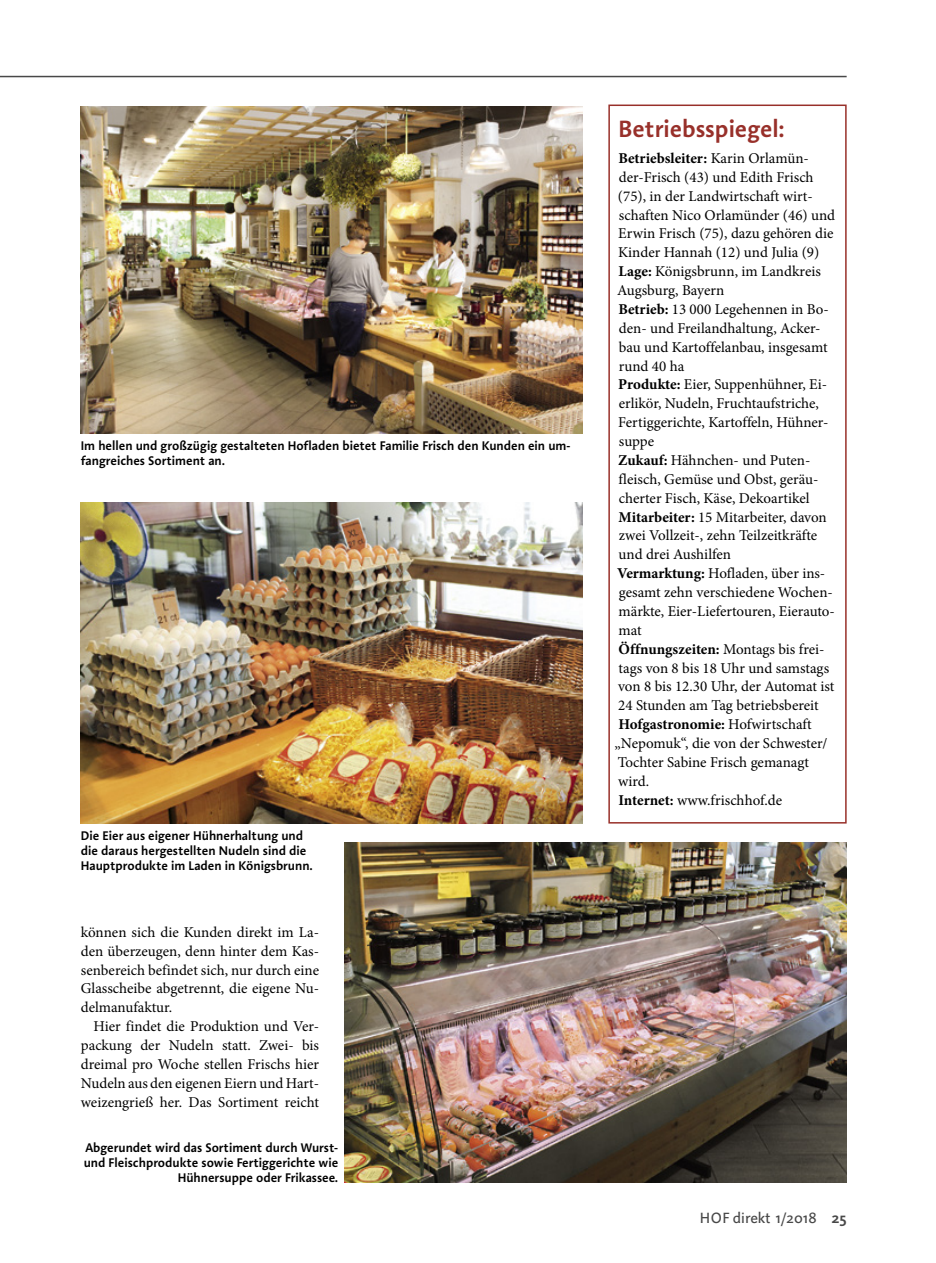
<style>
.page{position:relative;width:936px;height:1263px;background:#fff}
.page>*{position:absolute;margin:0;border:0;box-sizing:border-box;transform-origin:0 0}
.Kasten-Überschrift-1{font:600 24px "Aroma No 2 LT Pro";color:#98302a}
.Kasten_Fließtext{font:15px/18.9px "Minion Pro";color:#000}
.Fließtext_Block{font:15px/18.9px "Minion Pro";color:#000;text-align:justify}
.t1{font:15px "Projekt LT Pro";color:#484848}
.t2{font:700 15px "Projekt LT Pro";color:#484848}
.Bildtext{font:600 12.75px/15px "Aroma No 2 LT Pro";color:#000}
.s1{font-weight:700}
</style>
<div class="page">
<hr style="left:0;top:76px;width:846px;height:1px;background:#484848">
<img style="left:81px;top:106px;width:502px;height:328px">
<img style="left:81px;top:503px;width:502px;height:320px">
<div style="left:608px;top:105px;width:238px;height:718px;border:2px solid #98302a"></div>
<img style="left:344px;top:842px;width:502px;height:340px">
<p class="Bildtext" style="left:81px;top:438px;width:491px">Im hellen und großzügig gestalteten Hofladen bietet Familie Frisch den Kunden ein um&shy;fangreiches Sortiment an.</p>
<p class="Bildtext" style="left:81px;top:827px;width:233px">Die Eier aus eigener Hühnerhaltung und die daraus hergestellten Nudeln sind die<br>Hauptprodukte im Laden in Königsbrunn.</p>
<p class="Fließtext_Block" style="left:81px;top:923px;width:240px">können sich die Kunden direkt im La&shy;den überzeugen, denn hinter dem Kas&shy;senbereich befindet sich, nur durch eine Glasscheibe abgetrennt, die eigene Nu&shy;delmanufaktur.</p>
<p class="Fließtext_Block" style="left:81px;top:1017px;width:240px;text-indent:13px">Hier findet die Produktion und Ver&shy;packung der Nudeln statt. Zwei- bis dreimal pro Woche stellen Frischs hier Nudeln aus den eigenen Eiern und Hart&shy;weizengrieß her. Das Sortiment reicht</p>
<p class="Bildtext" style="left:84px;top:1139px;width:256px;text-align:right">Abgerundet wird das Sortiment durch Wurst&shy;und Fleischprodukte sowie Fertiggerichte wie<br>Hühnersuppe oder Frikassee.</p>
<p class="Kasten-Überschrift-1" style="left:618px;top:113px;width:168px">Betriebsspiegel:</p>
<p class="Kasten_Fließtext" style="left:618px;top:149px;width:219px"><span class="s1">Betriebsleiter:</span> Karin Orlamün&shy;der-Frisch (43) und Edith Frisch (75), in der Landwirtschaft wirt&shy;schaften Nico Orlamünder (46) und Erwin Frisch (75), dazu gehören die Kinder Hannah (12) und Julia (9)</p>
<p class="Kasten_Fließtext" style="left:617px;top:262px;width:205px"><span class="s1">Lage:</span> Königsbrunn, im Landkreis<br>Augsburg, Bayern</p>
<p class="Kasten_Fließtext" style="left:618px;top:300px;width:212px"><span class="s1">Betrieb:</span> 13 000 Legehennen in Bo&shy;den- und Freilandhaltung, Acker&shy;bau und Kartoffelanbau, insgesamt rund 40 ha</p>
<p class="Kasten_Fließtext" style="left:618px;top:375px;width:212px"><span class="s1">Produkte:</span> Eier, Suppenhühner, Ei&shy;erlikör, Nudeln, Fruchtaufstriche,<br>Fertiggerichte, Kartoffeln, Hühner&shy;suppe</p>
<p class="Kasten_Fließtext" style="left:618px;top:451px;width:202px"><span class="s1">Zukauf:</span> Hähnchen- und Puten&shy;fleisch, Gemüse und Obst, geräu&shy;cherter Fisch, Käse, Dekoartikel</p>
<p class="Kasten_Fließtext" style="left:618px;top:507px;width:210px"><span class="s1">Mitarbeiter:</span> 15 Mitarbeiter, davon zwei Vollzeit-, zehn Teilzeitkräfte und drei Aushilfen</p>
<p class="Kasten_Fließtext" style="left:617px;top:564px;width:219px"><span class="s1">Vermarktung:</span> Hofladen, über ins&shy;gesamt zehn verschiedene Wochen&shy;märkte, Eier-Liefertouren, Eierauto&shy;mat</p>
<p class="Kasten_Fließtext" style="left:618px;top:639px;width:218px"><span class="s1">Öffnungszeiten:</span> Montags bis frei&shy;tags von 8 bis 18 Uhr und samstags von 8 bis 12.30 Uhr, der Automat ist 24 Stunden am Tag betriebsbereit</p>
<p class="Kasten_Fließtext" style="left:614px;top:715px;width:215px"><span class="s1">Hofgastronomie:</span> Hofwirtschaft „Nepomuk“, die von der Schwester/<br>Tochter Sabine Frisch gemanagt wird.</p>
<p class="Kasten_Fließtext" style="left:618px;top:790px;width:165px"><span class="s1">Internet:</span> www.frischhof.de</p>
<p class="t1" style="left:699px;top:1208px;width:118px">HOF direkt 1/2018</p>
<p class="t2" style="left:831px;top:1208px;width:16px">25</p>
</div>
